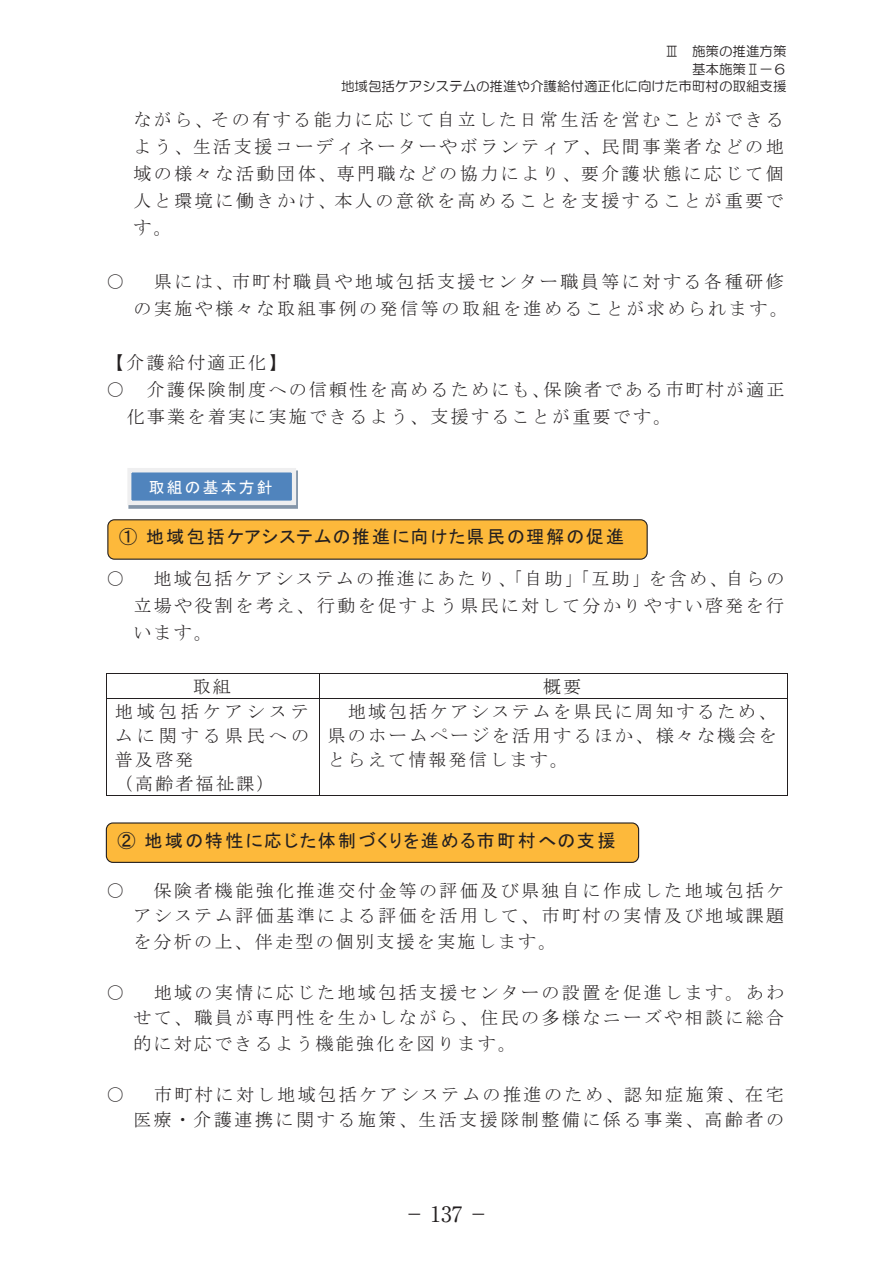
<style>
.page{position:relative;width:893px;height:1263px;background:#fff}
.page>*{position:absolute;margin:0;border:0;box-sizing:border-box;transform-origin:0 0}
.t1{font:21.3px "Ryumin Pro";color:#231f20}
.t2{font:18px/27px "MS Mincho";letter-spacing:.14em;color:#231f20;text-align:justify}
.t3{font:18px "MS P Gothic";letter-spacing:.1em;color:#231f20}
.t4{font:18px/24px "MS Mincho";letter-spacing:.22em;color:#231f20}
.t5{font:15.9px "MS Gothic";letter-spacing:.135em;color:#fff}
.t6{font:13.5px/17.5px "HG Maru Gothic MPRO";color:#231f20;text-align:right}
</style>
<div class="page">
<hr style="left:107px;top:673px;width:212px;height:1px;background:#231f20">
<hr style="left:320px;top:673px;width:467px;height:1px;background:#231f20">
<svg style="left:106px;top:673px;width:1px;height:26px"></svg>
<hr style="left:107px;top:698px;width:212px;height:1px;background:#231f20">
<svg style="left:319px;top:673px;width:1px;height:26px"></svg>
<hr style="left:320px;top:698px;width:467px;height:1px;background:#231f20">
<svg style="left:787px;top:673px;width:1px;height:26px"></svg>
<hr style="left:106px;top:699px;width:1px;height:96px;background:#231f20">
<hr style="left:107px;top:795px;width:212px;height:1px;background:#231f20">
<hr style="left:319px;top:699px;width:1px;height:96px;background:#231f20">
<hr style="left:320px;top:795px;width:467px;height:1px;background:#231f20">
<hr style="left:787px;top:699px;width:1px;height:96px;background:#231f20">
<div style="left:127px;top:468px;width:169px;height:37px;border:4px solid #efeff0"></div>
<div style="left:132px;top:473px;width:160px;height:27px;background:#5084bd"></div>
<div style="left:107px;top:519px;width:541px;height:41px;background:#fdb93b;border:1px solid #231f20;border-radius:7px"></div>
<div style="left:106px;top:822px;width:533px;height:41px;background:#fdb93b;border:1px solid #231f20;border-radius:7px"></div>
<p class="t6" style="left:341px;top:42px;width:447px">Ⅲ 施策の推進方策<br>基本施策Ⅱ－６<br>地域包括ケアシステムの推進や介護給付適正化に向けた市町村の取組支援</p>
<p class="t2" style="left:133px;top:106px;width:652px">ながら、その有する能力に応じて自立した日常生活を営むことができるよう、生活支援コーディネーターやボランティア、民間事業者などの地域の様々な活動団体、専門職などの協力により、要介護状態に応じて個人と環境に働きかけ、本人の意欲を高めることを支援することが重要です。</p>
<p class="t2" style="left:106px;top:268px;width:683px;text-align:right">○ 県には、市町村職員や地域包括支援センター職員等に対する各種研修の実施や様々な取組事例の発信等の取組を進めることが求められます。</p>
<p class="t2" style="left:106px;top:349px;width:181px">【介護給付適正化】</p>
<p class="t2" style="left:127px;top:376px;width:659px;text-indent:-20px">○ 介護保険制度への信頼性を高めるためにも、保険者である市町村が適正化事業を着実に実施できるよう、支援することが重要です。</p>
<p class="t5" style="left:149px;top:479px;width:125px">取組の基本方針</p>
<p class="t3" style="left:119px;top:528px;width:506px">① 地域包括ケアシステムの推進に向けた県民の理解の促進</p>
<p class="t2" style="left:133px;top:565px;width:652px;text-indent:-27px">○ 地域包括ケアシステムの推進にあたり、「自助」「互助」を含め、自らの立場や役割を考え、行動を促すよう県民に対して分かりやすい啓発を行います。</p>
<p class="t2" style="left:193px;top:673px;width:40px">取組</p>
<p class="t2" style="left:543px;top:673px;width:40px">概要</p>
<p class="t4" style="left:115px;top:699px;width:196px">地域包括ケアシステムに関する県民への普及啓発<br>（高齢者福祉課）</p>
<p class="t2" style="left:327px;top:699px;width:451px;line-height:24px;text-indent:20px">地域包括ケアシステムを県民に周知するため、県のホームページを活用するほか、様々な機会をとらえて情報発信します。</p>
<p class="t3" style="left:118px;top:831px;width:499px">② 地域の特性に応じた体制づくりを進める市町村への支援</p>
<p class="t2" style="left:133px;top:878px;width:652px;line-height:25.5px;text-indent:-27px">○ 保険者機能強化推進交付金等の評価及び県独自に作成した地域包括ケアシステム評価基準による評価を活用して、市町村の実情及び地域課題を分析の上、伴走型の個別支援を実施します。</p>
<p class="t2" style="left:133px;top:980px;width:652px;line-height:25.5px;text-indent:-27px">○ 地域の実情に応じた地域包括支援センターの設置を促進します。あわせて、職員が専門性を生かしながら、住民の多様なニーズや相談に総合的に対応できるよう機能強化を図ります。</p>
<p class="t2" style="left:106px;top:1082px;width:679px;line-height:25.5px;text-align:right">○ 市町村に対し地域包括ケアシステムの推進のため、認知症施策、在宅医療・介護連携に関する施策、生活支援隊制整備に係る事業、高齢者の</p>
<p class="t1" style="left:404px;top:1197px;width:87px">－ 137 －</p>
</div>
